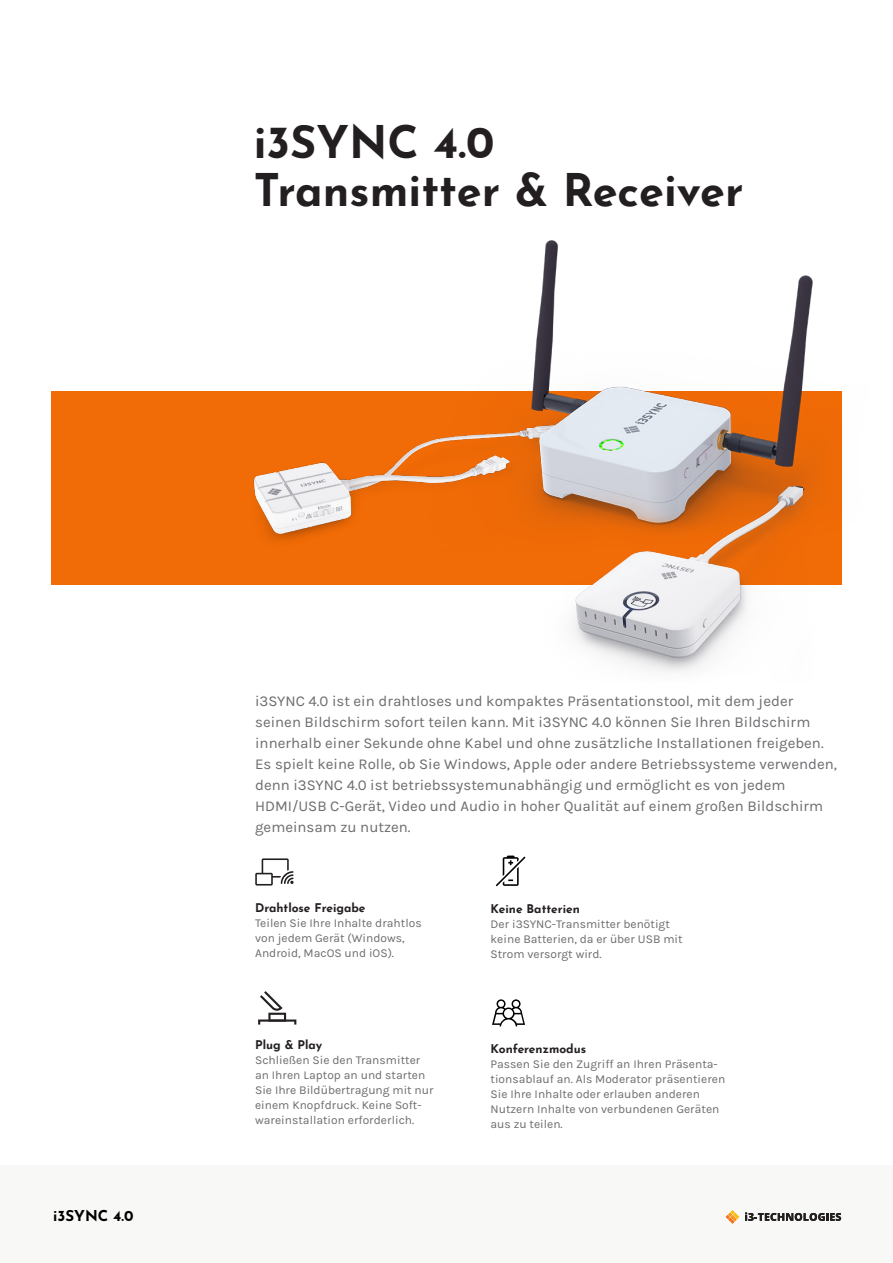
<style>
.page{position:relative;width:893px;height:1263px;background:#fff}
.page>*{position:absolute;margin:0;border:0;box-sizing:border-box;transform-origin:0 0}
.Product_Header{font:700 45px "Josefin Sans";color:#231f20}
.Product_intro{font:15px/21px "Karla";color:#6c6b6f}
.t1{font:700 15px "Josefin Sans";color:#000}
.Top_Features_Brood{font:12px/15px "Karla";color:#6c6b6f}
.Top_Features_Header{font:700 12px "Josefin Sans";color:#231f20}
.s1{font-family:"Karmilla"}
</style>
<div class="page">
<div style="left:0;top:1165px;width:893px;height:98px;background:#f8f8f7"></div>
<svg style="left:258px;top:991px;width:38px;height:33px"></svg>
<svg style="left:496px;top:855px;width:29px;height:31px"></svg>
<svg style="left:255px;top:858px;width:39px;height:27px"></svg>
<svg style="left:492px;top:999px;width:33px;height:27px"></svg>
<img style="left:51px;top:240px;width:791px;height:432px">
<svg style="left:726px;top:1210px;width:13px;height:14px"></svg>
<svg style="left:745px;top:1212px;width:96px;height:9px"></svg>
<p class="Product_Header" style="left:254px;top:102px;width:242px">i3SYNC 4.0</p>
<p class="Product_Header" style="left:254px;top:150px;width:491px">Transmitter &amp; Receiver</p>
<p class="t1" style="left:53px;top:1202px;width:82px">i3SYNC 4.0</p>
<p class="Product_intro" style="left:255px;top:691px;width:583px">i3SYNC 4.0 ist ein drahtloses und kompaktes Präsentationstool, mit dem jeder seinen Bildschirm sofort teilen kann. Mit i3SYNC 4.0 können Sie Ihren Bildschirm innerhalb einer Sekunde ohne Kabel und ohne zusätzliche Installationen freigeben.<br>Es spielt keine Rolle, ob Sie Windows, Apple oder andere Betriebssysteme verwenden, denn i3SYNC 4.0 ist betriebssystemunabhängig und ermöglicht es von jedem HDMI/USB C-Gerät, Video und Audio in hoher Qualität auf einem <span class="s1">großen</span> Bildschirm gemeinsam zu nutzen.</p>
<p class="Top_Features_Header" style="left:255px;top:897px;width:112px">Drahtlose Freigabe</p>
<p class="Top_Features_Brood" style="left:255px;top:916px;width:168px">Teilen Sie Ihre Inhalte drahtlos von jedem Gerät (Windows,<br>Android, MacOS und iOS).</p>
<p class="Top_Features_Header" style="left:255px;top:1034px;width:69px">Plug &amp; Play</p>
<p class="Top_Features_Brood" style="left:255px;top:1053px;width:180px">Sch<span class="s1">ließen</span> Sie den Transmitter an Ihren Laptop an und starten<br>Sie Ihre Bildübertragung mit nur einem Knopfdruck. Keine Soft&shy;wareinstallation erforderlich.</p>
<p class="Top_Features_Header" style="left:491px;top:898px;width:91px">Keine Batterien</p>
<p class="Top_Features_Brood" style="left:491px;top:916px;width:194px">Der i3SYNC-Transmitter benötigt keine Batterien, da er über USB mit<br>Strom versorgt wird.</p>
<p class="Top_Features_Header" style="left:491px;top:1038px;width:97px">Konferenzmodus</p>
<p class="Top_Features_Brood" style="left:491px;top:1056px;width:236px">Passen Sie den Zugriff an Ihren Präsenta&shy;tionsablauf an. Als Moderator präsentieren Sie Ihre Inhalte oder erlauben anderen Nutzern Inhalte von verbundenen Geräten aus zu teilen.</p>
</div>
